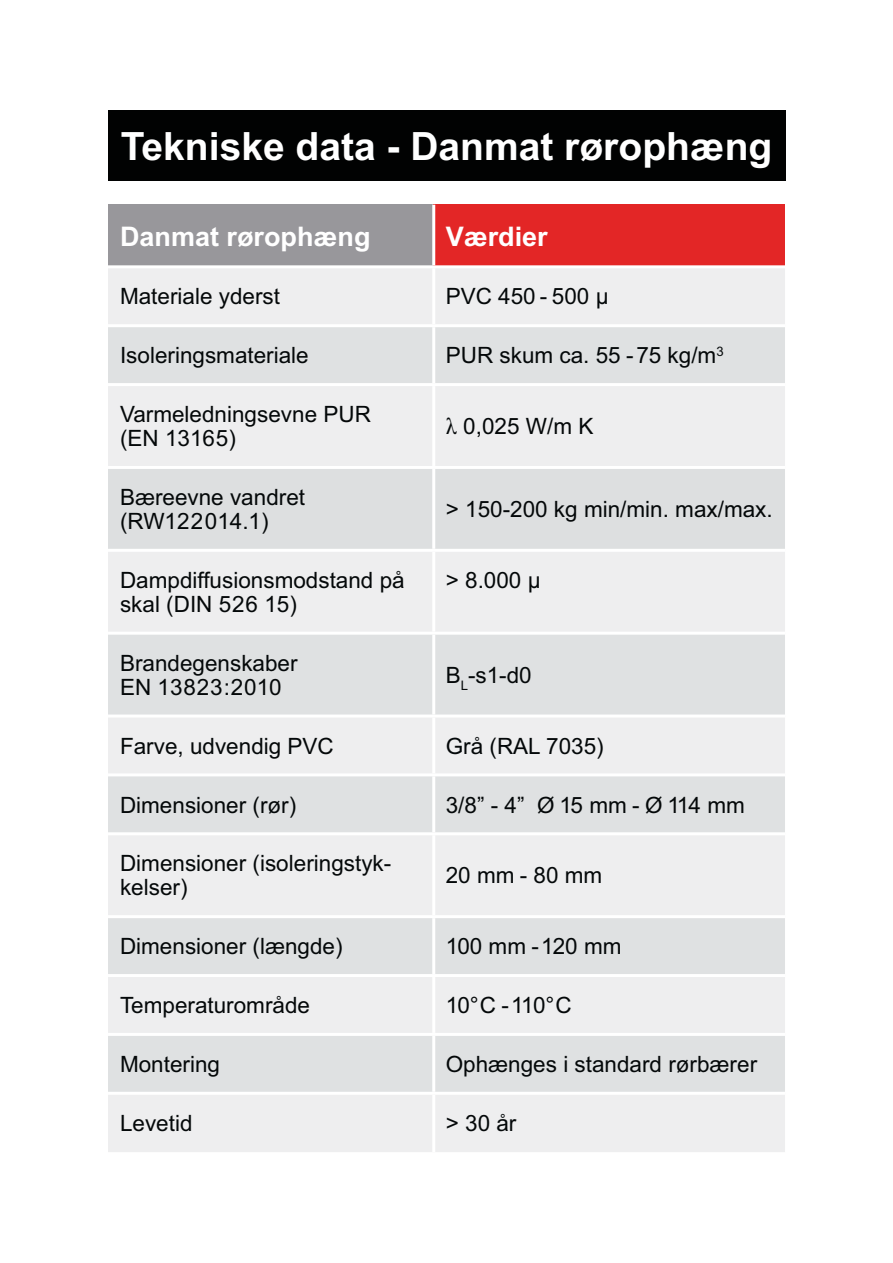
<style>
.page{position:relative;width:893px;height:1263px;background:#fff}
.page>*{position:absolute;margin:0;border:0;box-sizing:border-box;transform-origin:0 0}
.t1{font:700 39px "Arial";color:#fff}
.t2{font:700 27px "Arial";color:#fff}
.t3{font:22.5px/24px "Arial";color:#040809}
.s1{font-family:"Times"}
</style>
<div class="page">
<div style="left:108px;top:205px;width:326px;height:62px;background:#98979b"></div>
<div style="left:434px;top:205px;width:351px;height:62px;background:#e32626"></div>
<div style="left:108px;top:268px;width:677px;height:884px;background:#eeeeef"></div>
<svg style="left:108px;top:327px;width:677px;height:765px;fill:#eeeeef"></svg>
<div style="left:108px;top:469px;width:677px;height:80px;background:#dddfe0"></div>
<hr style="left:108px;top:324px;width:677px;height:3px;background:#fff">
<hr style="left:432px;top:327px;width:3px;height:56px;background:#fff">
<hr style="left:108px;top:383px;width:677px;height:3px;background:#fff">
<hr style="left:432px;top:386px;width:3px;height:80px;background:#fff">
<hr style="left:108px;top:466px;width:677px;height:3px;background:#fff">
<hr style="left:432px;top:469px;width:3px;height:80px;background:#fff">
<hr style="left:108px;top:549px;width:677px;height:3px;background:#fff">
<hr style="left:432px;top:552px;width:3px;height:80px;background:#fff">
<hr style="left:108px;top:632px;width:677px;height:3px;background:#fff">
<hr style="left:432px;top:635px;width:3px;height:80px;background:#fff">
<hr style="left:108px;top:715px;width:677px;height:3px;background:#fff">
<hr style="left:432px;top:718px;width:3px;height:55px;background:#fff">
<hr style="left:108px;top:773px;width:677px;height:3px;background:#fff">
<hr style="left:432px;top:776px;width:3px;height:56px;background:#fff">
<hr style="left:108px;top:832px;width:677px;height:3px;background:#fff">
<hr style="left:432px;top:835px;width:3px;height:80px;background:#fff">
<hr style="left:108px;top:915px;width:677px;height:3px;background:#fff">
<hr style="left:432px;top:918px;width:3px;height:56px;background:#fff">
<hr style="left:108px;top:974px;width:677px;height:3px;background:#fff">
<hr style="left:432px;top:977px;width:3px;height:56px;background:#fff">
<hr style="left:108px;top:1033px;width:677px;height:3px;background:#fff">
<hr style="left:432px;top:1036px;width:3px;height:56px;background:#fff">
<hr style="left:108px;top:1092px;width:677px;height:3px;background:#fff">
<hr style="left:432px;top:1095px;width:3px;height:57px;background:#fff">
<hr style="left:432px;top:205px;width:3px;height:60px;background:#fff">
<hr style="left:108px;top:265px;width:677px;height:3px;background:#fff">
<hr style="left:432px;top:268px;width:3px;height:56px;background:#fff">
<div style="left:108px;top:110px;width:677px;height:71px;background:#010202"></div>
<h1 class="t1" style="left:121px;top:132px;width:653px">Tekniske data - Danmat rørophæng</h1>
<p class="t2" style="left:120px;top:226px;width:252px">Danmat rørophæng</p>
<p class="t2" style="left:446px;top:226px;width:103px">Værdier</p>
<p class="t3" style="left:120px;top:287px;width:161px">Materiale yderst</p>
<p class="t3" style="left:446px;top:287px;width:164px">PVC 450 - 500 μ</p>
<p class="t3" style="left:120px;top:346px;width:190px">Isoleringsmateriale</p>
<p class="t3" style="left:446px;top:346px;width:279px">PUR skum ca. 55 - 75 kg/m<sup>3</sup></p>
<p class="t3" style="left:120px;top:405px;width:252px">Varmeledningsevne PUR (EN 13165)</p>
<p class="t3" style="left:446px;top:417px;width:149px"><span class="s1">-</span> 0,025 W/m K</p>
<p class="t3" style="left:120px;top:487px;width:187px">Bæreevne vandret (RW122014.1)</p>
<p class="t3" style="left:446px;top:499px;width:328px">&gt; 150-200 kg min/min. max/max.</p>
<p class="t3" style="left:120px;top:570px;width:286px">Dampdiffusionsmodstand på skal (DIN 526 15)</p>
<p class="t3" style="left:446px;top:570px;width:96px">&gt; 8.000 μ</p>
<p class="t3" style="left:120px;top:653px;width:179px">Brandegenskaber<br>EN 13823:2010</p>
<p class="t3" style="left:446px;top:665px;width:88px">B<sub>L</sub>-s1-d0</p>
<p class="t3" style="left:120px;top:736px;width:215px">Farve, udvendig PVC</p>
<p class="t3" style="left:446px;top:736px;width:159px">Grå (RAL 7035)</p>
<p class="t3" style="left:120px;top:795px;width:178px">Dimensioner (rør)</p>
<p class="t3" style="left:446px;top:795px;width:300px">3/8” - 4” Ø 15 mm - Ø 114 mm</p>
<p class="t3" style="left:120px;top:854px;width:273px">Dimensioner (isoleringstyk&shy;kelser)</p>
<p class="t3" style="left:446px;top:866px;width:158px">20 mm - 80 mm</p>
<p class="t3" style="left:120px;top:937px;width:224px">Dimensioner (længde)</p>
<p class="t3" style="left:446px;top:937px;width:177px">100 mm - 120 mm</p>
<p class="t3" style="left:120px;top:995px;width:191px">Temperaturområde</p>
<p class="t3" style="left:446px;top:995px;width:127px">10°C - 110°C</p>
<p class="t3" style="left:120px;top:1054px;width:101px">Montering</p>
<p class="t3" style="left:446px;top:1054px;width:313px">Ophænges i standard rørbærer</p>
<p class="t3" style="left:120px;top:1113px;width:74px">Levetid</p>
<p class="t3" style="left:446px;top:1113px;width:72px">&gt; 30 år</p>
</div>
